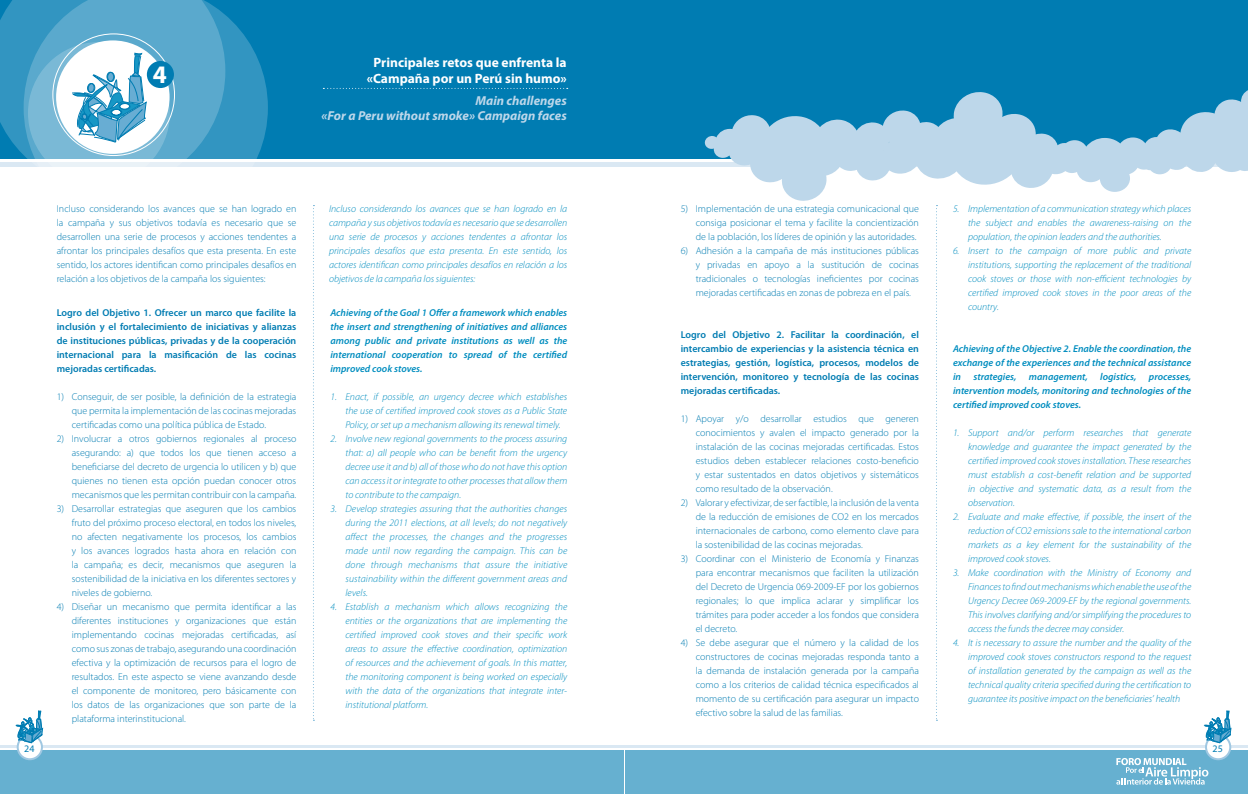
<style>
.page{position:relative;width:1248px;height:794px;background:#fff}
.page>*{position:absolute;margin:0;border:0;box-sizing:border-box;transform-origin:0 0}
.t1{font:700 25.3px "Myriad Pro";color:#fff}
.t2{font:700 13.5px/16.2px "Myriad Pro";color:#fff;text-align:center}
.t3{font:italic 700 13px/15.6px "Myriad Pro";color:#bdd7ea;text-align:right}
.t4{font:300 10px/14px "Myriad Pro";color:#007cb2;text-align:justify}
.t5{font:italic 300 10px/14px "Myriad Pro";color:#008dbf;text-align:justify}
.t6{font:italic 600 10px/14px "Myriad Pro";color:#008dbf;text-align:justify}
.t7{font:600 10px/14px "Myriad Pro";color:#007cb2;text-align:justify}
.t8{font:10px "Myriad Pro";color:#007cb2}
</style>
<div class="page">
<div style="left:0;top:750px;width:624px;height:44px;background:#66b0d0"></div>
<div style="left:624px;top:750px;width:623px;height:44px;background:#66b0d0"></div>
<svg style="left:1116px;top:758px;width:92px;height:26px"></svg>
<hr style="left:0;top:745px;width:624px;height:3px;background:#dae8f3">
<hr style="left:624px;top:745px;width:623px;height:3px;background:#dae8f3">
<div style="left:624px;top:162px;width:623px;height:5px;background:#dae8f3"></div>
<div style="left:0;top:162px;width:624px;height:5px;background:#dae8f3"></div>
<div style="left:0;top:0;width:624px;height:159px;background:#007cb2"></div>
<div style="left:624px;top:0;width:623px;height:159px;background:#007cb2"></div>
<div style="left:1205px;top:735px;width:25px;height:24px;background:#fff;border-radius:50%"></div>
<div style="left:1204px;top:734px;width:27px;height:26px;border:2px solid #a0c8e2;border-radius:50%"></div>
<div style="left:18px;top:735px;width:24px;height:24px;background:#fff;border-radius:50%"></div>
<div style="left:17px;top:734px;width:26px;height:26px;border:2px solid #a0c8e2;border-radius:50%"></div>
<svg style="left:16px;top:710px;width:27px;height:33px"></svg>
<svg style="left:225px;top:15px;width:43px;height:144px;fill:#3295c1"></svg>
<svg style="left:0;top:0;width:225px;height:167px;background:#5eabce"></svg>
<div style="left:56px;top:40px;width:113px;height:114px;background:#fff;border-radius:50%"></div>
<div style="left:147px;top:61px;width:27px;height:27px;background:#007cb2;border-radius:50%"></div>
<svg style="left:72px;top:52px;width:75px;height:101px"></svg>
<svg style="left:323px;top:88px;width:244px;height:1px"></svg>
<svg style="left:704px;top:91px;width:543px;height:652px"></svg>
<svg style="left:313px;top:205px;width:1px;height:515px"></svg>
<h1 class="t1" style="left:153px;top:58px;width:16px">4</h1>
<h2 class="t2" style="left:367px;top:54px;width:201px">Principales retos que enfrenta la «Campaña por un Perú sin humo»</h2>
<h3 class="t3" style="left:321px;top:92px;width:247px">Main challenges<br>«For a Peru without smoke» Campaign faces</h3>
<p class="t4" style="left:57px;top:201px;width:241px">Incluso considerando los avances que se han logrado en la campaña y sus objetivos todavía es necesario que se desarrollen una serie de procesos y acciones tendentes a afrontar los principales desafíos que esta presenta. En este sentido, los actores identifican como principales desafíos en relación a los objetivos de la campaña los siguientes:</p>
<p class="t7" style="left:57px;top:305px;width:241px">Logro del Objetivo 1. Ofrecer un marco que facilite la inclusión y el fortalecimiento de iniciativas y alianzas de instituciones públicas, privadas y de la cooperación internacional para la masificación de las cocinas mejoradas certificadas.</p>
<p class="t4" style="left:72px;top:389px;width:226px;text-indent:-15px">1) Conseguir, de ser posible, la definición de la estrategia que permita la implementación de las cocinas mejoradas certificadas como una política pública de Estado.</p>
<p class="t4" style="left:72px;top:431px;width:226px;text-indent:-15px">2) Involucrar a otros gobiernos regionales al proceso asegurando: a) que todos los que tienen acceso a beneficiarse del decreto de urgencia lo utilicen y b) que quienes no tienen esta opción puedan conocer otros mecanismos que les permitan contribuir con la campaña.</p>
<p class="t4" style="left:72px;top:501px;width:226px;text-indent:-15px">3) Desarrollar estrategias que aseguren que los cambios fruto del próximo proceso electoral, en todos los niveles, no afecten negativamente los procesos, los cambios y los avances logrados hasta ahora en relación con la campaña; es decir, mecanismos que aseguren la sostenibilidad de la iniciativa en los diferentes sectores y niveles de gobierno.</p>
<p class="t4" style="left:72px;top:599px;width:226px;text-indent:-15px">4) Diseñar un mecanismo que permita identificar a las diferentes instituciones y organizaciones que están implementando cocinas mejoradas certificadas, así como sus zonas de trabajo, asegurando una coordinación efectiva y la optimización de recursos para el logro de resultados. En este aspecto se viene avanzando desde el componente de monitoreo, pero básicamente con los datos de las organizaciones que son parte de la plataforma interinstitucional.</p>
<p class="t5" style="left:329px;top:201px;width:240px">Incluso considerando los avances que se han logrado en la campaña y sus objetivos todavía es necesario que se desarrollen una serie de procesos y acciones tendentes a afrontar los principales desafíos que esta presenta. En este sentido, los actores identifican como principales desafíos en relación a los objetivos de la campaña los siguientes:</p>
<p class="t6" style="left:330px;top:305px;width:238px">Achieving of the Goal 1 Offer a framework which enables the insert and strengthening of initiatives and alliances among public and private institutions as well as the international cooperation to spread of the certified improved cook stoves.</p>
<p class="t5" style="left:345px;top:389px;width:223px;text-indent:-15px">1. Enact, if possible, an urgency decree which establishes the use of certified improved cook stoves as a Public State Policy, or set up a mechanism allowing its renewal timely.</p>
<p class="t5" style="left:345px;top:431px;width:223px;text-indent:-15px">2. Involve new regional governments to the process assuring that: a) all people who can be benefit from the urgency decree use it and b) all of those who do not have this option can access it or integrate to other processes that allow them to contribute to the campaign.</p>
<p class="t5" style="left:345px;top:501px;width:223px;text-indent:-15px">3. Develop strategies assuring that the authorities changes during the 2011 elections, at all levels; do not negatively affect the processes, the changes and the progresses made until now regarding the campaign. This can be done through mechanisms that assure the initiative sustainability within the different government areas and levels.</p>
<p class="t5" style="left:345px;top:599px;width:223px;text-indent:-15px">4. Establish a mechanism which allows recognizing the entities or the organizations that are implementing the certified improved cook stoves and their specific work areas to assure the effective coordination, optimization of resources and the achievement of goals. In this matter, the monitoring component is being worked on especially with the data of the organizations that integrate inter&shy;institutional platform.</p>
<p class="t4" style="left:695px;top:201px;width:225px;text-indent:-15px">5) Implementación de una estrategia comunicacional que consiga posicionar el tema y facilite la concientización de la población, los líderes de opinión y las autoridades.</p>
<p class="t4" style="left:695px;top:243px;width:225px;text-indent:-15px">6) Adhesión a la campaña de más instituciones públicas y privadas en apoyo a la sustitución de cocinas tradicionales o tecnologías ineficientes por cocinas mejoradas certificadas en zonas de pobreza en el país.</p>
<p class="t7" style="left:680px;top:327px;width:240px">Logro del Objetivo 2. Facilitar la coordinación, el intercambio de experiencias y la asistencia técnica en estrategias, gestión, logística, procesos, modelos de intervención, monitoreo y tecnología de las cocinas mejoradas certificadas.</p>
<p class="t4" style="left:695px;top:411px;width:225px;text-indent:-15px">1) Apoyar y/o desarrollar estudios que generen conocimientos y avalen el impacto generado por la instalación de las cocinas mejoradas certificadas. Estos estudios deben establecer relaciones costo-beneficio y estar sustentados en datos objetivos y sistemáticos como resultado de la observación.</p>
<p class="t4" style="left:695px;top:495px;width:225px;text-indent:-15px">2) Valorar y efectivizar, de ser factible, la inclusión de la venta de la reducción de emisiones de CO2 en los mercados internacionales de carbono, como elemento clave para la sostenibilidad de las cocinas mejoradas.</p>
<p class="t4" style="left:695px;top:551px;width:225px;text-indent:-15px">3) Coordinar con el Ministerio de Economía y Finanzas para encontrar mecanismos que faciliten la utilización del Decreto de Urgencia 069-2009-EF por los gobiernos regionales; lo que implica aclarar y simplificar los trámites para poder acceder a los fondos que considera el decreto.</p>
<p class="t4" style="left:695px;top:635px;width:225px;text-indent:-15px">4) Se debe asegurar que el número y la calidad de los constructores de cocinas mejoradas responda tanto a la demanda de instalación generada por la campaña como a los criterios de calidad técnica especificados al momento de su certificación para asegurar un impacto efectivo sobre la salud de las familias.</p>
<p class="t5" style="left:967px;top:201px;width:225px;text-indent:-15px">5. Implementation of a communication strategy which places the subject and enables the awareness-raising on the population, the opinion leaders and the authorities.</p>
<p class="t5" style="left:967px;top:243px;width:225px;text-indent:-15px">6. Insert to the campaign of more public and private institutions, supporting the replacement of the traditional cook stoves or those with non-efficient technologies by certified improved cook stoves in the poor areas of the country.</p>
<p class="t6" style="left:952px;top:341px;width:240px">Achieving of the Objective 2. Enable the coordination, the exchange of the experiences and the technical assistance in strategies, management, logistics, processes, intervention models, monitoring and technologies of the certified improved cook stoves.</p>
<p class="t5" style="left:967px;top:425px;width:225px;text-indent:-15px">1. Support and/or perform researches that generate knowledge and guarantee the impact generated by the certified improved cook stoves installation. These researches must establish a cost-benefit relation and be supported in objective and systematic data, as a result from the observation.</p>
<p class="t5" style="left:967px;top:509px;width:225px;text-indent:-15px">2. Evaluate and make effective, if possible, the insert of the reduction of CO2 emissions sale to the international carbon markets as a key element for the sustainability of the improved cook stoves.</p>
<p class="t5" style="left:967px;top:565px;width:225px;text-indent:-15px">3. Make coordination with the Ministry of Economy and Finances to find out mechanisms which enable the use of the Urgency Decree 069-2009-EF by the regional governments.<br>This involves clarifying and/or simplifying the procedures to access the funds the decree may consider.</p>
<p class="t5" style="left:967px;top:635px;width:225px;text-indent:-15px">4. It is necessary to assure the number and the quality of the improved cook stoves constructors respond to the request of installation generated by the campaign as well as the technical quality criteria specified during the certification to guarantee its positive impact on the beneficiaries’ health</p>
<p class="t8" style="left:24px;top:743px;width:12px">24</p>
<p class="t8" style="left:1212px;top:743px;width:12px">25</p>
</div>
